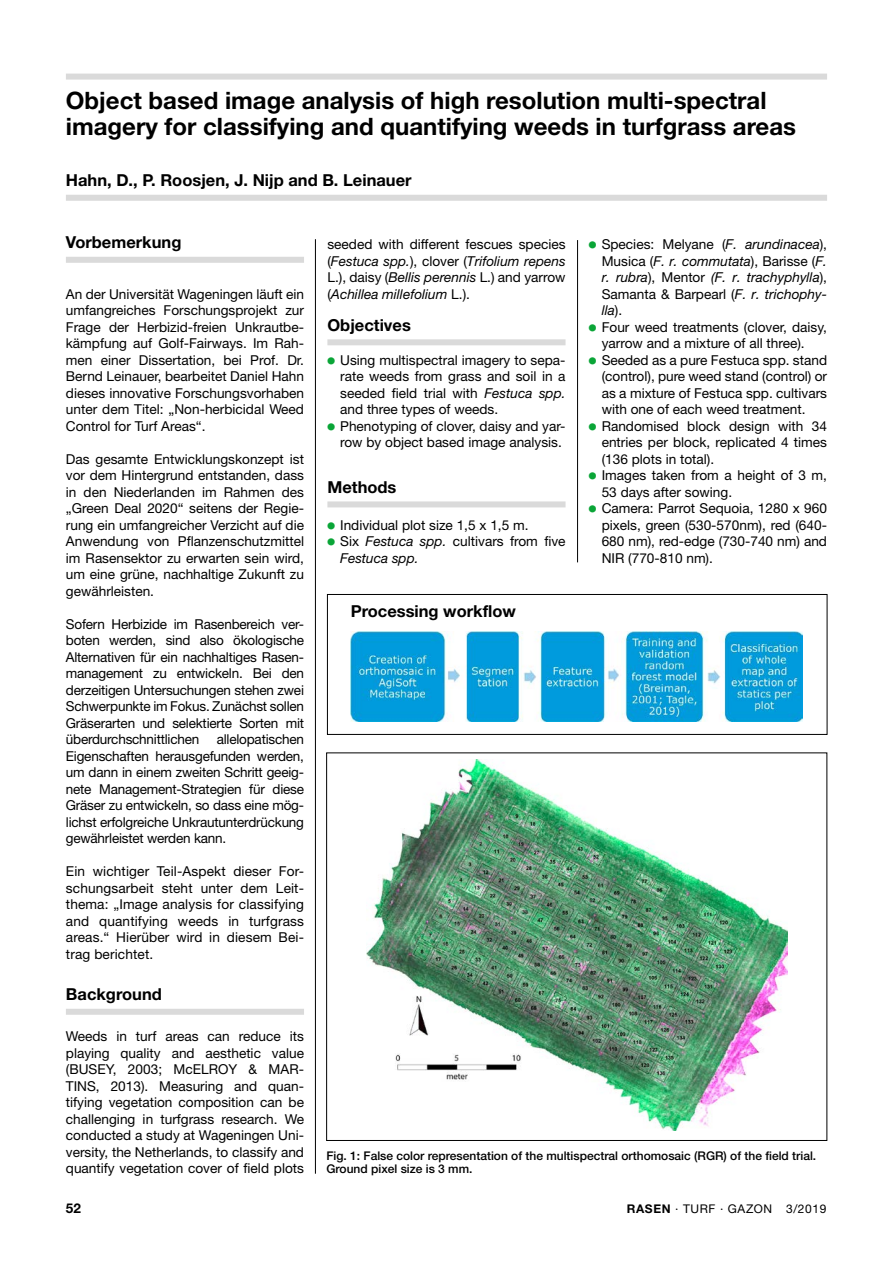
<style>
.page{position:relative;width:893px;height:1263px;background:#fff}
.page>*{position:absolute;margin:0;border:0;box-sizing:border-box;transform-origin:0 0}
.t1{font:700 24px/25.5px "Helvetica Neue";color:#000}
.t2{font:700 16.5px "Helvetica Neue";color:#000}
.t3{font:13.65px/16.5px "Helvetica Neue";color:#000;text-align:justify}
.t4{font:italic 13.65px "Helvetica Neue";color:#000}
.t5{font:700 13.5px "Helvetica Neue";color:#000}
.t6{font:500 12px/13.5px "Helvetica Neue";color:#000}
.t7{font:12px "Helvetica Neue";letter-spacing:.05em;color:#000}
.s1{font-style:italic}
.s2{font-family:"European Pi One";font-size:9px;color:#0aa537}
.s3{font-style:normal}
.s4{font-weight:700}
</style>
<div class="page">
<hr style="left:315px;top:239px;width:1px;height:935px;background:#000">
<hr style="left:577px;top:240px;width:1px;height:322px;background:#000">
<div style="left:66px;top:74px;width:761px;height:6px;background:#dadada"></div>
<div style="left:66px;top:195px;width:761px;height:6px;background:#dadada"></div>
<div style="left:66px;top:257px;width:238px;height:6px;background:#dadada"></div>
<div style="left:66px;top:1009px;width:238px;height:6px;background:#dadada"></div>
<div style="left:327px;top:339px;width:239px;height:6px;background:#dadada"></div>
<div style="left:327px;top:501px;width:239px;height:6px;background:#dadada"></div>
<img style="left:366px;top:760px;width:421px;height:370px">
<img style="left:351px;top:631px;width:452px;height:91px">
<div style="left:327px;top:594px;width:500px;height:141px;border:1px solid #000"></div>
<h1 class="t1" style="left:66px;top:88px;width:732px">Object based image analysis of high resolution multi-spectral imagery for classifying and quantifying weeds in turfgrass areas</h1>
<p class="t2" style="left:66px;top:170px;width:347px">Hahn, D., P. Roosjen, J. Nijp and B. Leinauer</p>
<p class="t2" style="left:66px;top:232px;width:117px">Vorbemerkung</p>
<p class="t3" style="left:66px;top:285px;width:240px">An der Universität Wageningen läuft ein umfangreiches Forschungsprojekt zur Frage der Herbizid-freien Unkrautbe&shy;kämpfung auf Golf-Fairways. Im Rah&shy;men einer Dissertation, bei Prof. Dr.<br>Bernd Leinauer, bearbeitet Daniel Hahn dieses innovative Forschungsvorhaben unter dem Titel: „Non-herbicidal Weed Control for Turf Areas“.</p>
<p class="t3" style="left:66px;top:450px;width:240px">Das gesamte Entwicklungskonzept ist vor dem Hintergrund entstanden, dass in den Niederlanden im Rahmen des „Green Deal 2020“ seitens der Regie&shy;rung ein umfangreicher Verzicht auf die Anwendung von Pflanzenschutzmittel im Rasensektor zu erwarten sein wird, um eine grüne, nachhaltige Zukunft zu gewährleisten.</p>
<p class="t3" style="left:66px;top:615px;width:240px">Sofern Herbizide im Rasenbereich ver&shy;boten werden, sind also ökologische Alternativen für ein nachhaltiges Rasen&shy;management zu entwickeln. Bei den derzeitigen Untersuchungen stehen zwei Schwerpunkte im Fokus. Zunächst sollen Gräserarten und selektierte Sorten mit überdurchschnittlichen</p>
<p class="t3" style="left:66px;top:731px;width:240px;text-indent:151px">allelopatischen Eigenschaften herausgefunden werden, um dann in einem zweiten Schritt geeig&shy;nete Management-Strategien für diese Gräser zu entwickeln, so dass eine mög&shy;lichst erfolgreiche Unkrautunterdrückung gewährleistet werden kann.</p>
<p class="t3" style="left:66px;top:863px;width:240px">Ein wichtiger Teil-Aspekt dieser For&shy;schungsarbeit steht unter dem Leit&shy;thema: „Image analysis for classifying and quantifying weeds in turfgrass areas.“ Hierüber wird in diesem Bei&shy;trag berichtet.</p>
<p class="t2" style="left:66px;top:984px;width:97px">Background</p>
<p class="t3" style="left:66px;top:1028px;width:240px">Weeds in turf areas can reduce its playing quality and aesthetic value (BUSEY, 2003; McELROY &amp; MAR-TINS, 2013). Measuring and quan&shy;tifying vegetation composition can be challenging in turfgrass research. We conducted a study at Wageningen Uni&shy;versity, the Netherlands, to classify and quantify vegetation cover of field plots</p>
<p class="t3" style="left:327px;top:236px;width:240px">seeded with different fescues species (<span class="s1">Festuca spp.</span>), clover (<span class="s1">Trifolium repens </span>L.), daisy (<span class="s1">Bellis perennis</span> L.) and yarrow (<span class="s1">Achillea millefolium</span> L.).</p>
<p class="t2" style="left:327px;top:315px;width:85px">Objectives</p>
<p class="t3" style="left:327px;top:351px;width:240px"><span class="s2">)</span> Using multispectral imagery to sepa-</p>
<p class="t3" style="left:340px;top:368px;width:227px">rate weeds from grass and soil in a</p>
<p class="t3" style="left:340px;top:384px;width:227px">seeded field trial with <span class="s1">Festuca spp.</span></p>
<p class="t3" style="left:340px;top:401px;width:160px">and three types of weeds.</p>
<p class="t3" style="left:327px;top:417px;width:240px"><span class="s2">)</span> Phenotyping of clover, daisy and yar-</p>
<p class="t3" style="left:340px;top:434px;width:223px">row by object based image analysis.</p>
<p class="t2" style="left:327px;top:477px;width:71px">Methods</p>
<p class="t3" style="left:327px;top:516px;width:203px"><span class="s2">)</span> Individual plot size 1,5 x 1,5 m.</p>
<p class="t3" style="left:327px;top:533px;width:240px"><span class="s2">)</span> Six <span class="s1">Festuca spp.</span> cultivars from five</p>
<p class="t4" style="left:340px;top:549px;width:80px">Festuca spp.</p>
<p class="t2" style="left:351px;top:601px;width:167px">Processing workflow</p>
<p class="t3" style="left:589px;top:236px;width:240px"><span class="s2">)</span> Species: Melyane (<span class="s1">F. arundinacea</span>),</p>
<p class="t3" style="left:602px;top:252px;width:227px">Musica (<span class="s1">F. r. commutata</span>), Barisse (<span class="s1">F.</span></p>
<p class="t4" style="left:602px;top:269px;width:227px">r. rubra<span class="s3">), Mentor</span> (F. r. trachyphylla<span class="s3">),</span></p>
<p class="t3" style="left:602px;top:285px;width:227px">Samanta &amp; Barpearl (<span class="s1">F. r. trichophy-</span></p>
<p class="t4" style="left:602px;top:302px;width:22px">lla<span class="s3">).</span></p>
<p class="t3" style="left:589px;top:318px;width:240px"><span class="s2">)</span> Four weed treatments (clover, daisy,</p>
<p class="t3" style="left:602px;top:335px;width:205px">yarrow and a mixture of all three).</p>
<p class="t3" style="left:589px;top:351px;width:240px"><span class="s2">)</span> Seeded as a pure Festuca spp. stand</p>
<p class="t3" style="left:602px;top:368px;width:227px">(control), pure weed stand (control) or</p>
<p class="t3" style="left:602px;top:384px;width:227px">as a mixture of Festuca spp. cultivars</p>
<p class="t3" style="left:602px;top:401px;width:205px">with one of each weed treatment.</p>
<p class="t3" style="left:589px;top:417px;width:240px"><span class="s2">)</span> Randomised block design with 34</p>
<p class="t3" style="left:602px;top:434px;width:227px">entries per block, replicated 4 times</p>
<p class="t3" style="left:602px;top:450px;width:114px">(136 plots in total).</p>
<p class="t3" style="left:589px;top:467px;width:240px"><span class="s2">)</span> Images taken from a height of 3 m,</p>
<p class="t3" style="left:602px;top:483px;width:132px">53 days after sowing.</p>
<p class="t3" style="left:589px;top:500px;width:240px"><span class="s2">)</span> Camera: Parrot Sequoia, 1280 x 960</p>
<p class="t3" style="left:602px;top:516px;width:227px">pixels, green (530-570nm), red (640-</p>
<p class="t3" style="left:602px;top:533px;width:227px">680 nm), red-edge (730-740 nm) and</p>
<p class="t3" style="left:602px;top:549px;width:113px">NIR (770-810 nm).</p>
<p class="t6" style="left:326px;top:1149px;width:491px">Fig. 1: False color representation of the multispectral orthomosaic (RGR) of the field trial.<br>Ground pixel size is 3 mm.</p>
<p class="t5" style="left:66px;top:1200px;width:17px">52</p>
<p class="t7" style="left:627px;top:1202px;width:201px"><span class="s4">RASEN</span> · TURF · GAZON 3/2019</p>
</div>
